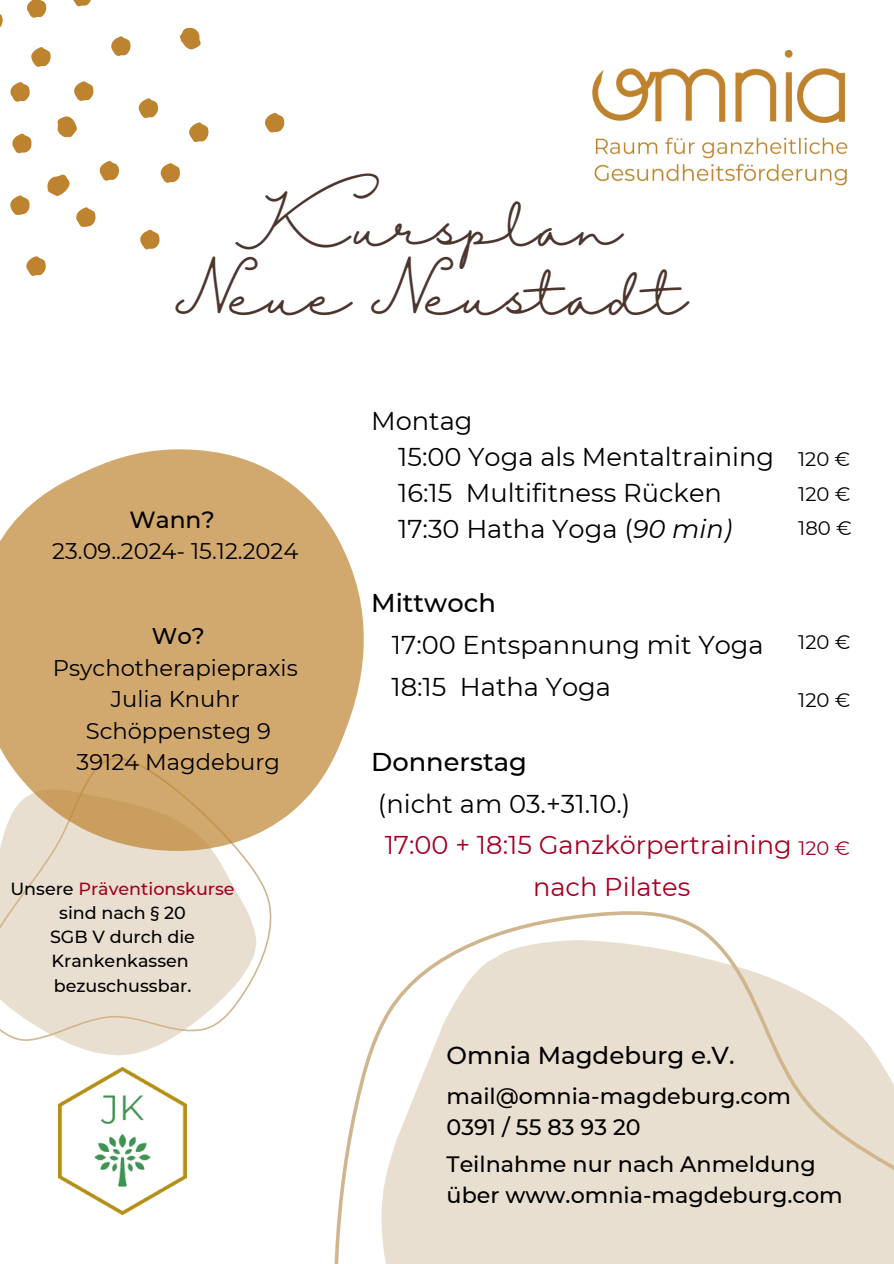
<style>
.page{position:relative;width:894px;height:1264px;background:#fff}
.page>*{position:absolute;margin:0;border:0;box-sizing:border-box;transform-origin:0 0}
.t1{font:49.35px/68.7px "Halimun";color:#4c352c;text-align:center}
.t2{font:25.65px/36px "Montserrat";color:#000}
.t3{font:25.65px "Montserrat";color:#a50022}
.t4{font:500 25.65px "Montserrat";color:#000}
.t5{font:500 24.45px "Montserrat";color:#000}
.t6{font:500 23.4px "Montserrat";color:#000}
.t7{font:22.65px/31.5px "Montserrat";color:#000;text-align:center}
.t8{font:500 22.2px/30.9px "Montserrat";color:#000}
.t9{font:19.65px "Montserrat";color:#000}
.t10{font:19.5px "Montserrat";color:#a50022}
.t11{font:500 17.55px "Montserrat";color:#000}
.t12{font:500 17.55px "Montserrat";color:#a50022}
.s1{font-weight:500}
.s2{color:#000}
.s3{font-style:italic}
</style>
<div class="page">
<svg style="left:334px;top:911px;width:559px;height:352px;fill:#e9dfd0"></svg>
<img style="left:59px;top:1140px;width:128px;height:74px">
<img style="left:592px;top:49px;width:256px;height:137px">
<svg style="left:179px;top:27px;width:22px;height:23px"></svg>
<svg style="left:57px;top:116px;width:20px;height:22px"></svg>
<svg style="left:10px;top:82px;width:20px;height:20px"></svg>
<svg style="left:160px;top:163px;width:20px;height:20px"></svg>
<svg style="left:31px;top:47px;width:20px;height:20px"></svg>
<svg style="left:27px;top:0;width:20px;height:18px"></svg>
<svg style="left:0;top:14px;width:3px;height:14px"></svg>
<svg style="left:111px;top:36px;width:20px;height:20px"></svg>
<svg style="left:74px;top:81px;width:20px;height:20px"></svg>
<svg style="left:138px;top:98px;width:21px;height:20px"></svg>
<svg style="left:47px;top:160px;width:73px;height:67px"></svg>
<svg style="left:189px;top:122px;width:20px;height:20px"></svg>
<svg style="left:26px;top:256px;width:20px;height:20px"></svg>
<svg style="left:265px;top:112px;width:20px;height:21px"></svg>
<svg style="left:73px;top:0;width:18px;height:7px"></svg>
<svg style="left:140px;top:229px;width:20px;height:21px"></svg>
<svg style="left:10px;top:195px;width:20px;height:20px"></svg>
<svg style="left:12px;top:133px;width:20px;height:21px"></svg>
<svg style="left:0;top:852px;width:272px;height:288px;fill:#e9dfd0"></svg>
<svg style="left:0;top:449px;width:364px;height:403px;fill:#d1a86d"></svg>
<h6 class="t1" style="left:173px;top:194px;width:515px">Kursplan<br>Neue Neustadt</h6>
<h6 class="t6" style="left:129px;top:505px;width:87px">Wann?</h6>
<h6 class="t7" style="left:52px;top:535px;width:247px">23.09..2024- 15.12.2024</h6>
<h6 class="t7" style="left:53px;top:620px;width:246px"><span class="s1">Wo?<br></span>Psychotherapiepraxis<br>Julia Knuhr<br>Schöppensteg 9<br>39124 Magdeburg</h6>
<p class="t12" style="left:10px;top:877px;width:226px"><span class="s2">Unsere</span> Präventionskurse</p>
<p class="t11" style="left:59px;top:902px;width:128px">sind nach § 20</p>
<p class="t11" style="left:50px;top:926px;width:146px">SGB V durch die</p>
<p class="t11" style="left:52px;top:950px;width:139px">Krankenkassen</p>
<p class="t11" style="left:54px;top:974px;width:139px">bezuschussbar.</p>
<p class="t2" style="left:398px;top:403px;width:377px;text-indent:-27px">Montag<br>15:00 Yoga als Mentaltraining<br>16:15 Multifitness Rücken<br>17:30 Hatha Yoga (<span class="s3">90 min)</span></p>
<p class="t9" style="left:798px;top:447px;width:54px">120 €</p>
<h5 class="t9" style="left:798px;top:481px;width:54px">120 €</h5>
<p class="t9" style="left:798px;top:516px;width:55px">180 €</p>
<p class="t2" style="left:391px;top:582px;width:374px;line-height:41.7px;text-indent:-20px"><span class="s1">Mittwoch<br></span>17:00 Entspannung mit Yoga<br>18:15 Hatha Yoga</p>
<h5 class="t9" style="left:798px;top:630px;width:54px">120 €</h5>
<p class="t9" style="left:798px;top:688px;width:54px">120 €</p>
<h1 class="t4" style="left:371px;top:746px;width:157px">Donnerstag</h1>
<h1 class="t2" style="left:378px;top:785px;width:254px">(nicht am 03.+31.10.)</h1>
<h1 class="t3" style="left:384px;top:829px;width:408px">17:00 + 18:15 Ganzkörpertraining</h1>
<h1 class="t3" style="left:533px;top:871px;width:159px">nach Pilates</h1>
<p class="t10" style="left:798px;top:836px;width:53px">120 €</p>
<h6 class="t5" style="left:446px;top:1039px;width:289px">Omnia Magdeburg e.V.</h6>
<h6 class="t8" style="left:446px;top:1080px;width:346px">mail@omnia-magdeburg.com<br>0391 / 55 83 93 20</h6>
<h6 class="t8" style="left:446px;top:1148px;width:397px">Teilnahme nur nach Anmeldung über www.omnia-magdeburg.com</h6>
</div>
